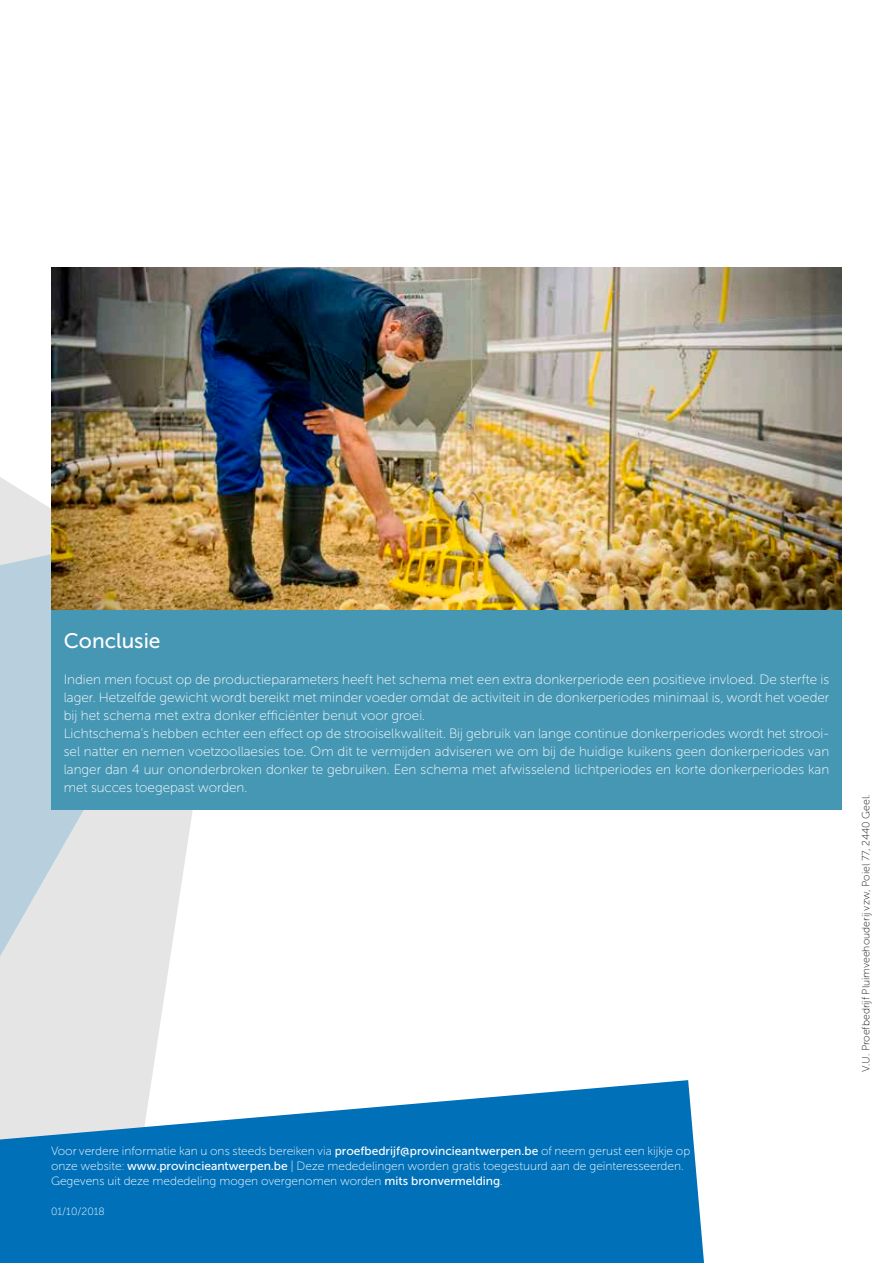
<style>
.page{position:relative;width:893px;height:1263px;background:#fff}
.page>*{position:absolute;margin:0;border:0;box-sizing:border-box;transform-origin:0 0}
.t1{font:21px "Museo Sans 500";color:#fff}
.t2{font:13.5px/18px "Museo Sans Cyrl 100";color:#fff}
.t3{font:12px/15px "Museo Sans Cyrl 100";color:#fff}
.t4{font:10.5px "Museo Sans Cyrl 100";color:#1a171c}
.t5{font:10.5px "Museo Sans Cyrl 100";color:#fff}
.s1{font-family:"Museo Sans 500"}
</style>
<div class="page">
<svg style="left:0;top:477px;width:165px;height:603px;background:#e7e7e8"></svg>
<svg style="left:0;top:510px;width:193px;height:484px;background:#d5dee4"></svg>
<svg style="left:0;top:1080px;width:704px;height:183px;background:#2886c2"></svg>
<div style="left:51px;top:599px;width:791px;height:211px;background:#4697b4"></div>
<img style="left:51px;top:267px;width:791px;height:342px">
<h1 class="t1" style="left:64px;top:629px;width:98px">Conclusie</h1>
<p class="t2" style="left:64px;top:671px;width:767px">Indien men focust op de productieparameters heeft het schema met een extra donkerperiode een positieve invloed. De sterfte is lager. Hetzelfde gewicht wordt bereikt met minder voeder omdat de activiteit in de donkerperiodes minimaal is, wordt het voeder bij het schema met extra donker efficiënter benut voor groei.<br>Lichtschema’s hebben echter een effect op de strooiselkwaliteit. Bij gebruik van lange continue donkerperiodes wordt het strooi&shy;sel natter en nemen voetzoollaesies toe. Om dit te vermijden adviseren we om bij de huidige kuikens geen donkerperiodes van langer dan 4 uur ononderbroken donker te gebruiken. Een schema met afwisselend lichtperiodes en korte donkerperiodes kan met succes toegepast worden.</p>
<p class="t3" style="left:51px;top:1143px;width:641px">Voor verdere informatie kan u ons steeds bereiken via <span class="s1">proefbedrijf@provincieantwerpen.be</span> of neem gerust een kijkje op onze website: <span class="s1">www.provincieantwerpen.be</span> | Deze mededelingen worden gratis toegestuurd aan de geïnteresseerden.<br>Gegevens uit deze mededeling mogen overgenomen worden <span class="s1">mits bronvermelding</span>.</p>
<p class="t5" style="left:51px;top:1206px;width:55px">01/10/2018</p>
<p class="t4" style="left:860px;top:1071px;width:279px;rotate:-90deg">V.U. Proefbedrijf Pluimveehouderij vzw, Poiel 77, 2440 Geel.</p>
</div>
